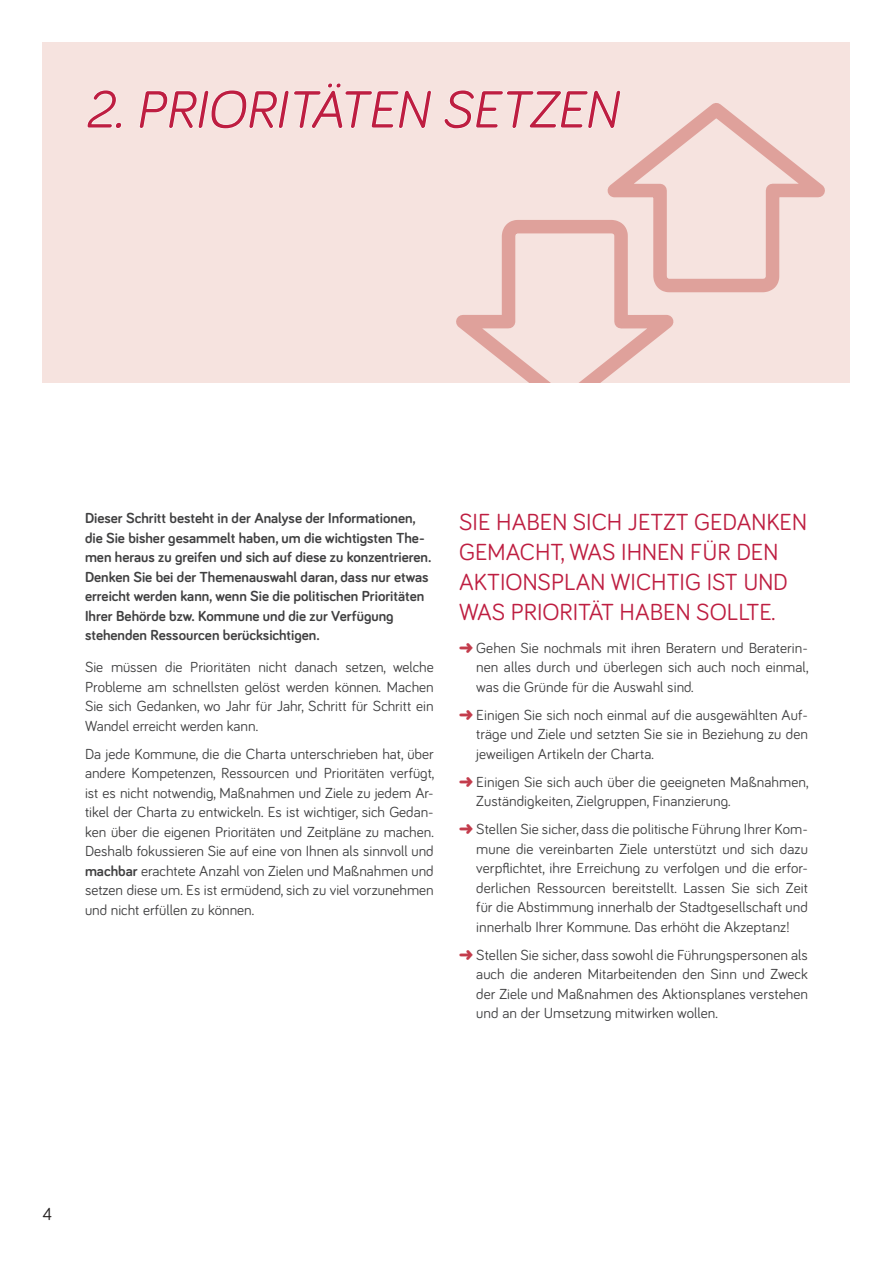
<style>
.page{position:relative;width:893px;height:1263px;background:#fff}
.page>*{position:absolute;margin:0;border:0;box-sizing:border-box;transform-origin:0 0}
.t1{font:italic 54px "Bariol";color:#be1e41}
.t2{font:24px/30px "Bariol";color:#be1e41}
.t3{font:18px "Bariol";color:#221f1f}
.t4{font:15px/19.5px "Bariol";letter-spacing:.005em;color:#404041;text-align:justify}
.t5{font:700 15px/19.5px "Bariol";color:#404041}
.s1{font-weight:700}
</style>
<div class="page">
<div style="left:43px;top:43px;width:807px;height:340px;background:#f6e3df"></div>
<svg style="left:87px;top:90px;width:34px;height:38px"></svg>
<svg style="left:139px;top:83px;width:285px;height:46px"></svg>
<svg style="left:705px;top:103px;width:120px;height:190px"></svg>
<svg style="left:424px;top:42px;width:281px;height:341px"></svg>
<h1 class="t1" style="left:85px;top:83px;width:534px">2. PRIORITÄTEN SETZEN</h1>
<p class="t5" style="left:85px;top:509px;width:348px">Dieser Schritt besteht in der Analyse der Informationen, die Sie bisher gesammelt haben, um die wichtigsten The&shy;men heraus zu greifen und sich auf diese zu konzentrieren.<br>Denken Sie bei der Themenauswahl daran, dass nur etwas erreicht werden kann, wenn Sie die politischen Prioritäten Ihrer Behörde bzw. Kommune und die zur Verfügung stehenden Ressourcen berücksichtigen.</p>
<p class="t4" style="left:85px;top:658px;width:350px">Sie müssen die Prioritäten nicht danach setzen, welche Probleme am schnellsten gelöst werden können. Machen Sie sich Gedanken, wo Jahr für Jahr, Schritt für Schritt ein Wandel erreicht werden kann.</p>
<p class="t4" style="left:85px;top:745px;width:351px">Da jede Kommune, die die Charta unterschrieben hat, über andere Kompetenzen, Ressourcen und Prioritäten verfügt, ist es nicht notwendig, Maßnahmen und Ziele zu jedem Ar&shy;tikel der Charta zu entwickeln. Es ist wichtiger, sich Gedan&shy;ken über die eigenen Prioritäten und Zeitpläne zu machen.<br>Deshalb fokussieren Sie auf eine von Ihnen als sinnvoll und <span class="s1">machbar</span> erachtete Anzahl von Zielen und Maßnahmen und setzen diese um. Es ist ermüdend, sich zu viel vorzunehmen und nicht erfüllen zu können.</p>
<h2 class="t2" style="left:459px;top:508px;width:349px">SIE HABEN SICH JETZT GEDANKEN<br>GEMACHT, WAS IHNEN FÜR DEN<br>AKTIONSPLAN WICHTIG IST UND<br>WAS PRIORITÄT HABEN SOLLTE.</h2>
<p class="t4" style="left:476px;top:638px;width:334px">Gehen Sie nochmals mit ihren Beratern und Beraterin&shy;nen alles durch und überlegen sich auch noch einmal, was die Gründe für die Auswahl sind.</p>
<p class="t4" style="left:476px;top:705px;width:333px">Einigen Sie sich noch einmal auf die ausgewählten Auf&shy;träge und Ziele und setzten Sie sie in Beziehung zu den jeweiligen Artikeln der Charta.</p>
<p class="t4" style="left:476px;top:772px;width:334px">Einigen Sie sich auch über die geeigneten Maßnahmen,<br>Zuständigkeiten, Zielgruppen, Finanzierung.</p>
<p class="t4" style="left:476px;top:820px;width:333px">Stellen Sie sicher, dass die politische Führung Ihrer Kom&shy;mune die vereinbarten Ziele unterstützt und sich dazu verpflichtet, ihre Erreichung zu verfolgen und die erfor&shy;derlichen Ressourcen bereitstellt. Lassen Sie sich Zeit für die Abstimmung innerhalb der Stadtgesellschaft und innerhalb Ihrer Kommune. Das erhöht die Akzeptanz!</p>
<p class="t4" style="left:476px;top:945px;width:333px">Stellen Sie sicher, dass sowohl die Führungspersonen als auch die anderen Mitarbeitenden den Sinn und Zweck der Ziele und Maßnahmen des Aktionsplanes verstehen und an der Umsetzung mitwirken wollen.</p>
<p class="t3" style="left:43px;top:1205px;width:11px">4</p>
</div>
